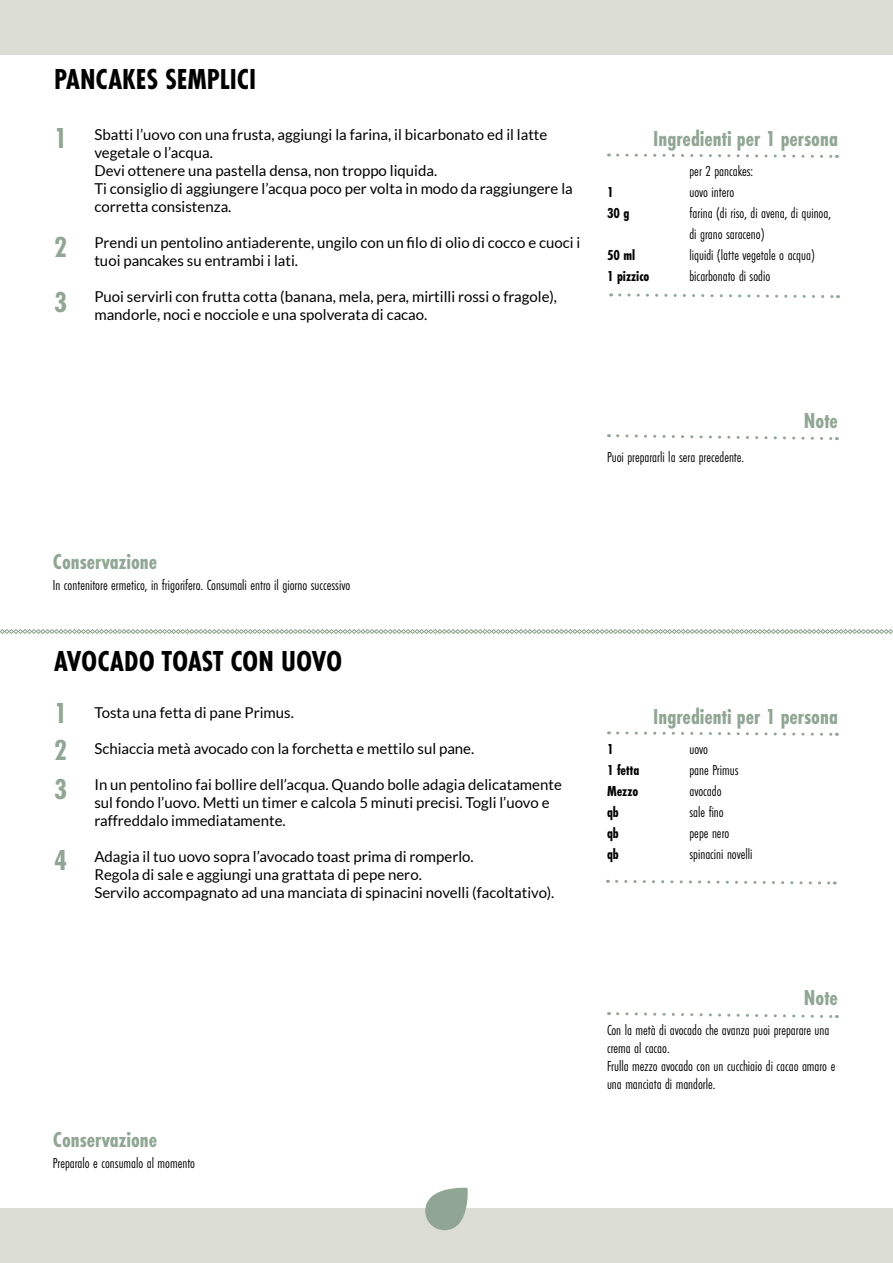
<style>
.page{position:relative;width:893px;height:1263px;background:#fff}
.page>*{position:absolute;margin:0;border:0;box-sizing:border-box;transform-origin:0 0}
.t1{font:700 30px "Futura PT Cond";color:#000}
.t2{font:700 30px/37.8px "Futura PT Cond";color:#91a694}
.t3{font:700 22.5px "Futura PT Cond";color:#91a694}
.t4{font:15px/18px "Lato";color:#000}
.t5{font:15px/21px "Futura PT Cond";color:#000}
.t6{font:700 15px/21px "Futura PT Cond";color:#000}
</style>
<div class="page">
<svg style="left:0;top:629px;width:893px;height:5px"></svg>
<div style="left:0;top:0;width:893px;height:54px;background:#dcddd4"></div>
<div style="left:0;top:1209px;width:893px;height:54px;background:#dcddd4"></div>
<svg style="left:425px;top:1188px;width:43px;height:42px"></svg>
<svg style="left:616px;top:153px;width:221px;height:5px"></svg>
<svg style="left:611px;top:293px;width:227px;height:5px"></svg>
<svg style="left:616px;top:434px;width:221px;height:7px"></svg>
<svg style="left:616px;top:731px;width:221px;height:5px"></svg>
<svg style="left:607px;top:879px;width:228px;height:6px"></svg>
<svg style="left:616px;top:1012px;width:221px;height:6px"></svg>
<h1 class="t1" style="left:54px;top:61px;width:204px">PANCAKES SEMPLICI</h1>
<p class="t4" style="left:94px;top:125px;width:480px">Sbatti l’uovo con una frusta, aggiungi la farina, il bicarbonato ed il latte vegetale o l’acqua.<br>Devi ottenere una pastella densa, non troppo liquida.<br>Ti consiglio di aggiungere l’acqua poco per volta in modo da raggiungere la corretta consistenza.</p>
<p class="t4" style="left:94px;top:233px;width:487px">Prendi un pentolino antiaderente, ungilo con un filo di olio di cocco e cuoci i tuoi pancakes su entrambi i lati.</p>
<p class="t4" style="left:94px;top:287px;width:464px">Puoi servirli con frutta cotta (banana, mela, pera, mirtilli rossi o fragole), mandorle, noci e nocciole e una spolverata di cacao.</p>
<h1 class="t2" style="left:54px;top:119px;width:14px">1</h1>
<h1 class="t2" style="left:54px;top:219px;width:14px;line-height:55.3px">2<br>3</h1>
<h2 class="t3" style="left:653px;top:126px;width:186px">Ingredienti per 1 persona</h2>
<p class="t5" style="left:689px;top:161px;width:143px">per 2 pancakes:<br>uovo intero<br>farina (di riso, di avena, di quinoa, di grano saraceno)<br>liquidi (latte vegetale o acqua) bicarbonato di sodio</p>
<p class="t6" style="left:607px;top:182px;width:24px">1<br>30 g</p>
<p class="t6" style="left:607px;top:245px;width:44px">50 ml<br>1 pizzico</p>
<h2 class="t3" style="left:53px;top:548px;width:106px">Conservazione</h2>
<p class="t5" style="left:53px;top:575px;width:299px">In contenitore ermetico, in frigorifero. Consumali entro il giorno successivo</p>
<h1 class="t1" style="left:54px;top:644px;width:290px">AVOCADO TOAST CON UOVO</h1>
<p class="t4" style="left:94px;top:703px;width:201px">Tosta una fetta di pane Primus.</p>
<p class="t4" style="left:94px;top:739px;width:381px">Schiaccia metà avocado con la forchetta e mettilo sul pane.</p>
<p class="t4" style="left:94px;top:775px;width:469px">In un pentolino fai bollire dell’acqua. Quando bolle adagia delicatamente sul fondo l’uovo. Metti un timer e calcola 5 minuti precisi. Togli l’uovo e raffreddalo immediatamente.</p>
<p class="t4" style="left:94px;top:847px;width:462px">Adagia il tuo uovo sopra l’avocado toast prima di romperlo.<br>Regola di sale e aggiungi una grattata di pepe nero.<br>Servilo accompagnato ad una manciata di spinacini novelli (facoltativo).</p>
<h1 class="t2" style="left:54px;top:694px;width:14px;text-align:justify">1<br>2<br>3</h1>
<h1 class="t2" style="left:54px;top:841px;width:14px">4</h1>
<h2 class="t3" style="left:53px;top:1126px;width:106px">Conservazione</h2>
<p class="t5" style="left:53px;top:1153px;width:144px">Preparalo e consumalo al momento</p>
<p class="t5" style="left:607px;top:447px;width:139px">Puoi prepararli la sera precedente.</p>
<h2 class="t3" style="left:804px;top:407px;width:36px">Note</h2>
<p class="t6" style="left:607px;top:738px;width:34px">1<br>1 fetta<br>Mezzo qb<br>qb<br>qb</p>
<h2 class="t3" style="left:653px;top:703px;width:186px">Ingredienti per 1 persona</h2>
<p class="t5" style="left:689px;top:738px;width:64px">uovo<br>pane Primus avocado<br>sale fino<br>pepe nero spinacini novelli</p>
<h2 class="t3" style="left:804px;top:985px;width:36px">Note</h2>
<p class="t5" style="left:607px;top:1020px;width:230px;line-height:18px">Con la metà di avocado che avanza puoi preparare una crema al cacao.<br>Frulla mezzo avocado con un cucchiaio di cacao amaro e una manciata di mandorle.</p>
</div>
